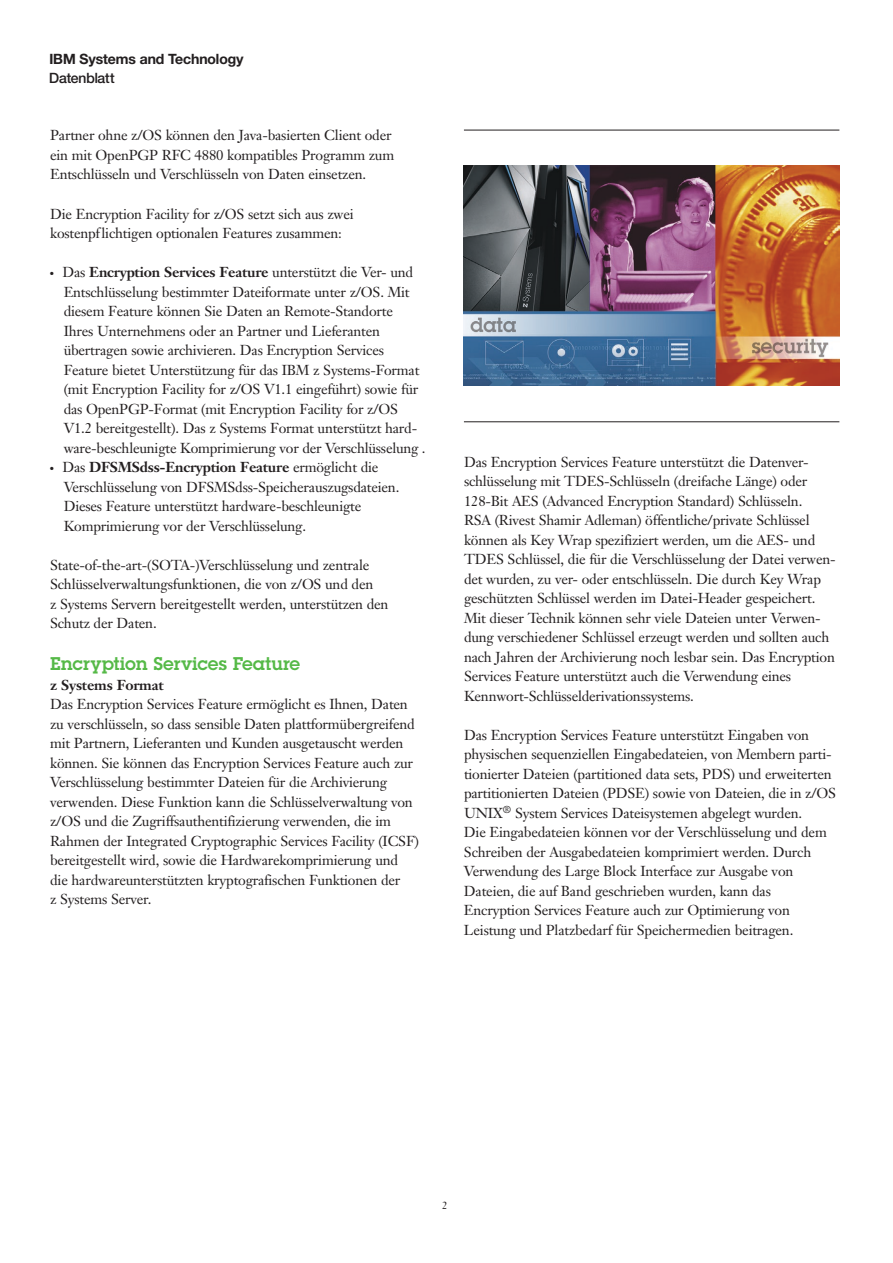
<style>
.page{position:relative;width:893px;height:1263px;background:#fff}
.page>*{position:absolute;margin:0;border:0;box-sizing:border-box;transform-origin:0 0}
.t1{font:600 18px "Lubalinfor IBM";color:#55b947}
.t2{font:14.25px/19.5px "Janson Text LT Pro";letter-spacing:-.015em;color:#231f20}
.t3{font:700 14.25px "Helv Neuefor IBM";color:#231f20}
.t4{font:500 14.25px "Helv Neuefor IBM";letter-spacing:-.01em;color:#231f20}
.t5{font:10.5px "Janson Text LT Pro";color:#231f20}
.t6{font:4.5px "Zapf Dingbats";color:#231f20}
.s1{font-weight:700}
</style>
<div class="page">
<hr style="left:464px;top:130px;width:375px;height:1px;background:#231f20">
<hr style="left:464px;top:421px;width:375px;height:1px;background:#231f20">
<img style="left:464px;top:165px;width:375px;height:221px">
<p class="t3" style="left:49px;top:50px;width:196px">IBM Systems and Technology</p>
<p class="t4" style="left:49px;top:69px;width:67px">Datenblatt</p>
<p class="t2" style="left:50px;top:126px;width:346px">Partner ohne z/OS können den Java-basierten Client oder ein mit OpenPGP RFC 4880 kompatibles Programm zum<br>Entschlüsseln und Verschlüsseln von Daten einsetzen.</p>
<p class="t2" style="left:50px;top:204px;width:305px">Die Encryption Facility for z/OS setzt sich aus zwei kostenpflichtigen optionalen Features zusammen:</p>
<p class="t6" style="left:50px;top:271px;width:11px">●● ●</p>
<p class="t2" style="left:63px;top:263px;width:365px">Das <span class="s1">Encryption Services Feature</span> unterstützt die Ver- und Entschlüsselung bestimmter Dateiformate unter z/OS. Mit diesem Feature können Sie Daten an Remote-Standorte<br>Ihres Unternehmens oder an Partner und Lieferanten übertragen sowie archivieren. Das Encryption Services Feature bietet Unterstützung für das IBM z Systems-Format (mit Encryption Facility for z/OS V1.1 eingeführt) sowie für das OpenPGP-Format (mit Encryption Facility for z/OS V1.2 bereitgestellt). Das z Systems Format unterstützt hard&shy;ware-beschleunigte Komprimierung vor der Verschlüsselung .</p>
<p class="t6" style="left:50px;top:466px;width:11px">●● ●</p>
<p class="t2" style="left:63px;top:458px;width:338px">Das <span class="s1">DFSMSdss-Encryption Feature</span> ermöglicht die Verschlüsselung von DFSMSdss-Speicherauszugsdateien.<br>Dieses Feature unterstützt hardware-beschleunigte Komprimierung vor der Verschlüsselung.</p>
<p class="t2" style="left:50px;top:555px;width:340px">State-of-the-art-(SOTA-)Verschlüsselung und zentrale Schlüsselverwaltungsfunktionen, die von z/OS und den<br>z Systems Servern bereitgestellt werden, unterstützen den Schutz der Daten.</p>
<h2 class="t1" style="left:50px;top:652px;width:251px">Encryption Services Feature</h2>
<p class="t2" style="left:50px;top:675px;width:370px"><span class="s1">z Systems Format<br></span>Das Encryption Services Feature ermöglicht es Ihnen, Daten zu verschlüsseln, so dass sensible Daten plattformübergreifend mit Partnern, Lieferanten und Kunden ausgetauscht werden können. Sie können das Encryption Services Feature auch zur Verschlüsselung bestimmter Dateien für die Archivierung verwenden. Diese Funktion kann die Schlüsselverwaltung von z/OS und die Zugriffsauthentifizierung verwenden, die im Rahmen der Integrated Cryptographic Services Facility (ICSF) bereitgestellt wird, sowie die Hardwarekomprimierung und die hardwareunterstützten kryptografischen Funktionen der<br>z Systems Server.</p>
<p class="t2" style="left:464px;top:452px;width:373px">Das Encryption Services Feature unterstützt die Datenver&shy;schlüsselung mit TDES-Schlüsseln (dreifache Länge) oder 128-Bit AES (Advanced Encryption Standard) Schlüsseln.<br>RSA (Rivest Shamir Adleman) öffentliche/private Schlüssel können als Key Wrap spezifiziert werden, um die AES- und TDES Schlüssel, die für die Verschlüsselung der Datei verwen&shy;det wurden, zu ver- oder entschlüsseln. Die durch Key Wrap geschützten Schlüssel werden im Datei-Header gespeichert.<br>Mit dieser Technik können sehr viele Dateien unter Verwen&shy;dung verschiedener Schlüssel erzeugt werden und sollten auch nach Jahren der Archivierung noch lesbar sein. Das Encryption Services Feature unterstützt auch die Verwendung eines Kennwort-Schlüsselderivationssystems.</p>
<p class="t2" style="left:464px;top:725px;width:373px">Das Encryption Services Feature unterstützt Eingaben von physischen sequenziellen Eingabedateien, von Membern parti&shy;tionierter Dateien (partitioned data sets, PDS) und erweiterten partitionierten Dateien (PDSE) sowie von Dateien, die in z/OS UNIX<sup>®</sup> System Services Dateisystemen abgelegt wurden.<br>Die Eingabedateien können vor der Verschlüsselung und dem Schreiben der Ausgabedateien komprimiert werden. Durch Verwendung des Large Block Interface zur Ausgabe von Dateien, die auf Band geschrieben wurden, kann das Encryption Services Feature auch zur Optimierung von Leistung und Platzbedarf für Speichermedien beitragen.</p>
<p class="t5" style="left:442px;top:1199px;width:7px">2</p>
</div>
